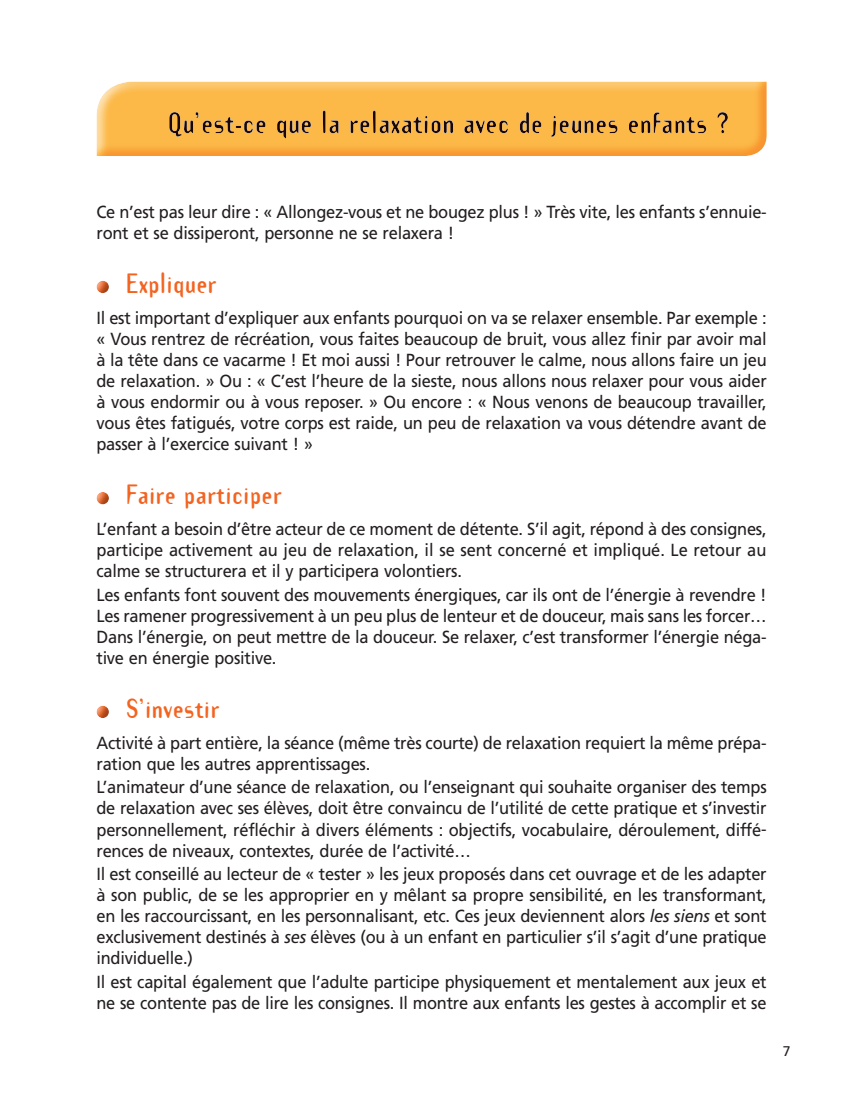
<style>
.page{position:relative;width:846px;height:1093px;background:#fff}
.page>*{position:absolute;margin:0;border:0;box-sizing:border-box;transform-origin:0 0}
.t1{font:700 24.5px "Template Gothic";letter-spacing:.025em;color:#f36421;scale:.9 1}
.t2{font:17.5px/21px "Frutiger LT Std";letter-spacing:-.015em;color:#231f20;text-align:justify;scale:.94 1}
.t3{font:14px "Frutiger LT Std";color:#231f20}
.s1{font-style:italic}
</style>
<div class="page">
<div style="left:93px;top:78px;width:673px;height:79px;background:#f58220;opacity:.4"></div>
<div style="left:95px;top:278px;width:16px;height:15px;background:#231f20;opacity:.4"></div>
<div style="left:95px;top:489px;width:16px;height:16px;background:#231f20;opacity:.4"></div>
<div style="left:95px;top:703px;width:16px;height:15px;background:#231f20;opacity:.4"></div>
<p class="t2" style="left:96px;top:201px;width:714px">Ce n’est pas leur dire : « Allongez-vous et ne bougez plus ! » Très vite, les enfants s’ennuie&shy;ront et se dissiperont, personne ne se relaxera !</p>
<h1 class="t1" style="left:126px;top:266px;width:101px">Expliquer</h1>
<p class="t2" style="left:96px;top:307px;width:714px">Il est important d’expliquer aux enfants pourquoi on va se relaxer ensemble. Par exemple : « Vous rentrez de récréation, vous faites beaucoup de bruit, vous allez finir par avoir mal à la tête dans ce vacarme ! Et moi aussi ! Pour retrouver le calme, nous allons faire un jeu de relaxation. » Ou : « C’est l’heure de la sieste, nous allons nous relaxer pour vous aider à vous endormir ou à vous reposer. » Ou encore : « Nous venons de beaucoup travailler, vous êtes fatigués, votre corps est raide, un peu de relaxation va vous détendre avant de passer à l’exercice suivant ! »</p>
<h1 class="t1" style="left:126px;top:477px;width:174px">Faire participer</h1>
<p class="t2" style="left:96px;top:519px;width:714px">L’enfant a besoin d’être acteur de ce moment de détente. S’il agit, répond à des consignes, participe activement au jeu de relaxation, il se sent concerné et impliqué. Le retour au calme se structurera et il y participera volontiers.</p>
<p class="t2" style="left:96px;top:584px;width:714px">Les enfants font souvent des mouvements énergiques, car ils ont de l’énergie à revendre !<br>Les ramener progressivement à un peu plus de lenteur et de douceur, mais sans les forcer… Dans l’énergie, on peut mettre de la douceur. Se relaxer, c’est transformer l’énergie néga&shy;tive en énergie positive.</p>
<h1 class="t1" style="left:126px;top:691px;width:105px">S’investir</h1>
<p class="t2" style="left:96px;top:732px;width:714px">Activité à part entière, la séance (même très courte) de relaxation requiert la même prépa&shy;ration que les autres apprentissages.</p>
<p class="t2" style="left:96px;top:777px;width:714px">L’animateur d’une séance de relaxation, ou l’enseignant qui souhaite organiser des temps de relaxation avec ses élèves, doit être convaincu de l’utilité de cette pratique et s’investir personnellement, réfléchir à divers éléments : objectifs, vocabulaire, déroulement, diffé&shy;rences de niveaux, contextes, durée de l’activité…</p>
<p class="t2" style="left:96px;top:863px;width:714px">Il est conseillé au lecteur de « tester » les jeux proposés dans cet ouvrage et de les adapter à son public, de se les approprier en y mêlant sa propre sensibilité, en les transformant, en les raccourcissant, en les personnalisant, etc. Ces jeux deviennent alors <span class="s1">les siens</span> et sont exclusivement destinés à <span class="s1">ses</span> élèves (ou à un enfant en particulier s’il s’agit d’une pratique individuelle.)</p>
<p class="t2" style="left:96px;top:971px;width:714px">Il est capital également que l’adulte participe physiquement et mentalement aux jeux et ne se contente pas de lire les consignes. Il montre aux enfants les gestes à accomplir et se</p>
<p class="t3" style="left:782px;top:1043px;width:9px">7</p>
</div>
